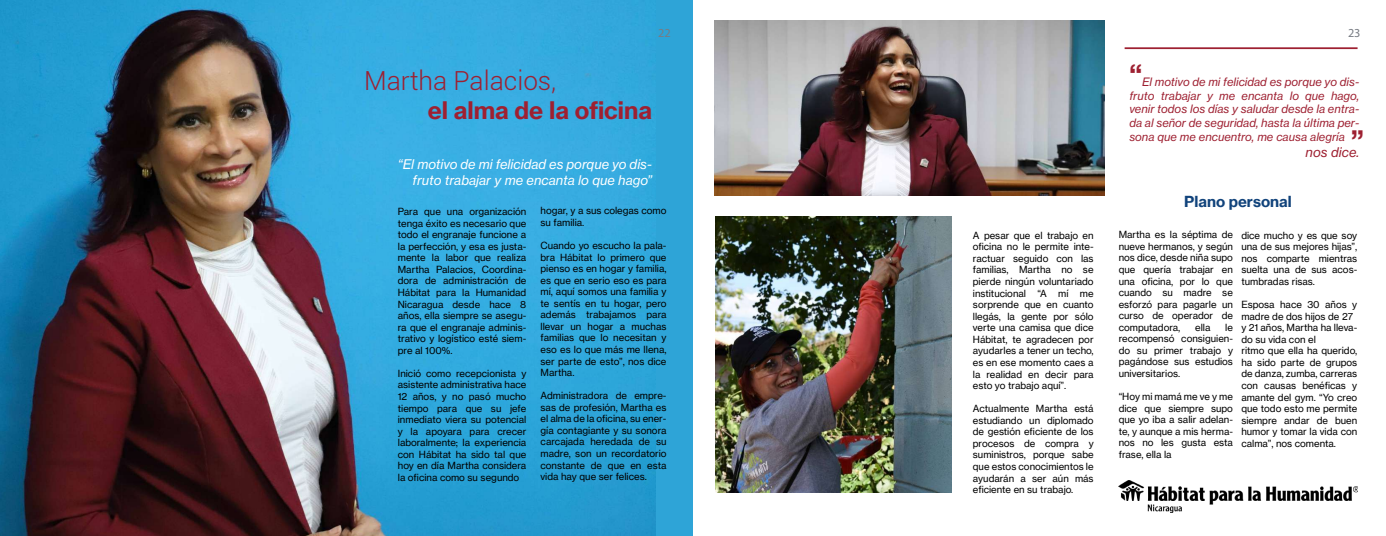
<style>
.page{position:relative;width:1386px;height:536px;background:#fff}
.page>*{position:absolute;margin:0;border:0;box-sizing:border-box;transform-origin:0 0}
.t1{font:28.88px "N Haas Grotesk TX Pro 75 Bd";color:#9e2031}
.t2{font:300 26.25px "Roboto";color:#9e2031}
.t3{font:23.62px "N Haas Grotesk TX Pro 75 Bd";color:#9e2031}
.t4{font:14.88px "N Haas Grotesk TX Pro 75 Bd";color:#11437b}
.t5{font:13.12px/15.8px "N Haas Grotesk TX Pro 56 It";color:#fff;text-align:right}
.t6{font:13.12px "N Haas Grotesk TX Pro 56 It";color:#9e2031}
.t7{font:12.25px "Myriad Pro";color:#787c83}
.t8{font:11.38px/13.7px "N Haas Grotesk TX Pro 56 It";color:#9e2031;text-align:justify}
.t9{font:9.62px/11.5px "N Haas Grotesk TX Pro 55 Rg";color:#000;text-align:justify}
</style>
<div class="page">
<div style="left:615px;top:0;width:78px;height:536px;background:#2ea4d7"></div>
<img style="left:0;top:0;width:656px;height:536px">
<img style="left:716px;top:217px;width:236px;height:275px">
<img style="left:715px;top:20px;width:390px;height:176px">
<hr style="left:1125px;top:47px;width:233px;height:2px;background:#9e2031">
<img style="left:1119px;top:480px;width:239px;height:32px">
<p class="t7" style="left:658px;top:25px;width:14px">22</p>
<p class="t7" style="left:1348px;top:25px;width:14px">23</p>
<h2 class="t2" style="left:364px;top:63px;width:194px">Martha Palacios,</h2>
<h3 class="t3" style="left:428px;top:95px;width:226px">el alma de la oficina</h3>
<h3 class="t5" style="left:398px;top:156px;width:256px">“El motivo de mi felicidad es porque yo dis&shy;fruto trabajar y me encanta lo que hago”</h3>
<p class="t9" style="left:398px;top:206px;width:130px">Para que una organización tenga éxito es necesario que todo el engranaje funcione a la perfección, y esa es justa&shy;mente la labor que realiza Martha Palacios, Coordina&shy;dora de administración de Hábitat para la Humanidad Nicaragua desde hace 8 años, ella siempre se asegu&shy;ra que el engranaje adminis&shy;trativo y logístico esté siem&shy;pre al 100%.</p>
<p class="t9" style="left:398px;top:367px;width:130px">Inició como recepcionista y asistente administrativa hace 12 años, y no pasó mucho tiempo para que su jefe inmediato viera su potencial y la apoyara para crecer laboralmente; la experiencia con Hábitat ha sido tal que hoy en día Martha considera la oficina como su segundo</p>
<p class="t9" style="left:541px;top:205px;width:128px">hogar, y a sus colegas como su familia.</p>
<p class="t9" style="left:541px;top:239px;width:128px">Cuando yo escucho la pala&shy;bra Hábitat lo primero que pienso es en hogar y familia, es que en serio eso es para mí, aquí somos una familia y te sentís en tu hogar, pero además trabajamos para llevar un hogar a muchas familias que lo necesitan y eso es lo que más me llena, ser parte de esto”, nos dice Martha.</p>
<p class="t9" style="left:541px;top:390px;width:128px">Administradora de empre&shy;sas de profesión, Martha es el alma de la oficina, su ener&shy;gía contagiante y su sonora carcajada heredada de su madre, son un recordatorio constante de que en esta vida hay que ser felices.</p>
<p class="t9" style="left:973px;top:229px;width:122px">A pesar que el trabajo en oficina no le permite inte&shy;ractuar seguido con las familias, Martha no se pierde ningún voluntariado institucional “A mí me sorprende que en cuanto llegás, la gente por sólo verte una camisa que dice Hábitat, te agradecen por ayudarles a tener un techo, es en ese momento caes a la realidad en decir para esto yo trabajo aquí”.</p>
<p class="t9" style="left:973px;top:402px;width:122px">Actualmente Martha está estudiando un diplomado de gestión eficiente de los procesos de compra y suministros, porque sabe que estos conocimientos le ayudarán a ser aún más eficiente en su trabajo.</p>
<h1 class="t1" style="left:1129px;top:57px;width:14px">“</h1>
<p class="t8" style="left:1129px;top:75px;width:231px;text-indent:13px">El motivo de mi felicidad es porque yo dis&shy;fruto trabajar y me encanta lo que hago, venir todos los días y saludar desde la entra&shy;da al señor de seguridad, hasta la última per&shy;sona que me encuentro, me causa alegría</p>
<h3 class="t6" style="left:1306px;top:144px;width:55px">nos dice.</h3>
<h1 class="t1" style="left:1351px;top:123px;width:14px">”</h1>
<h3 class="t4" style="left:1184px;top:192px;width:109px">Plano personal</h3>
<p class="t9" style="left:1119px;top:229px;width:116px">Martha es la séptima de nueve hermanos, y según nos dice, desde niña supo que quería trabajar en una oficina, por lo que cuando su madre se esforzó para pagarle un curso de operador de computadora,</p>
<p class="t9" style="left:1119px;top:321px;width:116px;text-indent:107px">le recompensó consiguien&shy;do su primer trabajo y pagándose sus estudios universitarios.</p>
<p class="t9" style="left:1119px;top:391px;width:116px">“Hoy mi mamá me ve y me dice que siempre supo que yo iba a salir adelan&shy;te, y aunque a mis herma&shy;nos no les gusta esta frase, ella la</p>
<p class="t9" style="left:1195px;top:321px;width:17px">ella</p>
<p class="t9" style="left:1241px;top:229px;width:117px">dice mucho y es que soy una de sus mejores hijas”, nos comparte mientras suelta una de sus acos&shy;tumbradas risas.</p>
<p class="t9" style="left:1241px;top:298px;width:117px;text-align:left">Esposa hace 30 años y madre de dos hijos de 27 y 21 años, Martha ha lleva&shy;do su vida con el<br>ritmo que ella ha querido, ha sido parte de grupos de danza, zumba, carreras con causas benéficas y amante del gym. “Yo creo que todo esto me permite siempre andar de buen humor y tomar la vida con calma”, nos comenta.</p>
</div>
